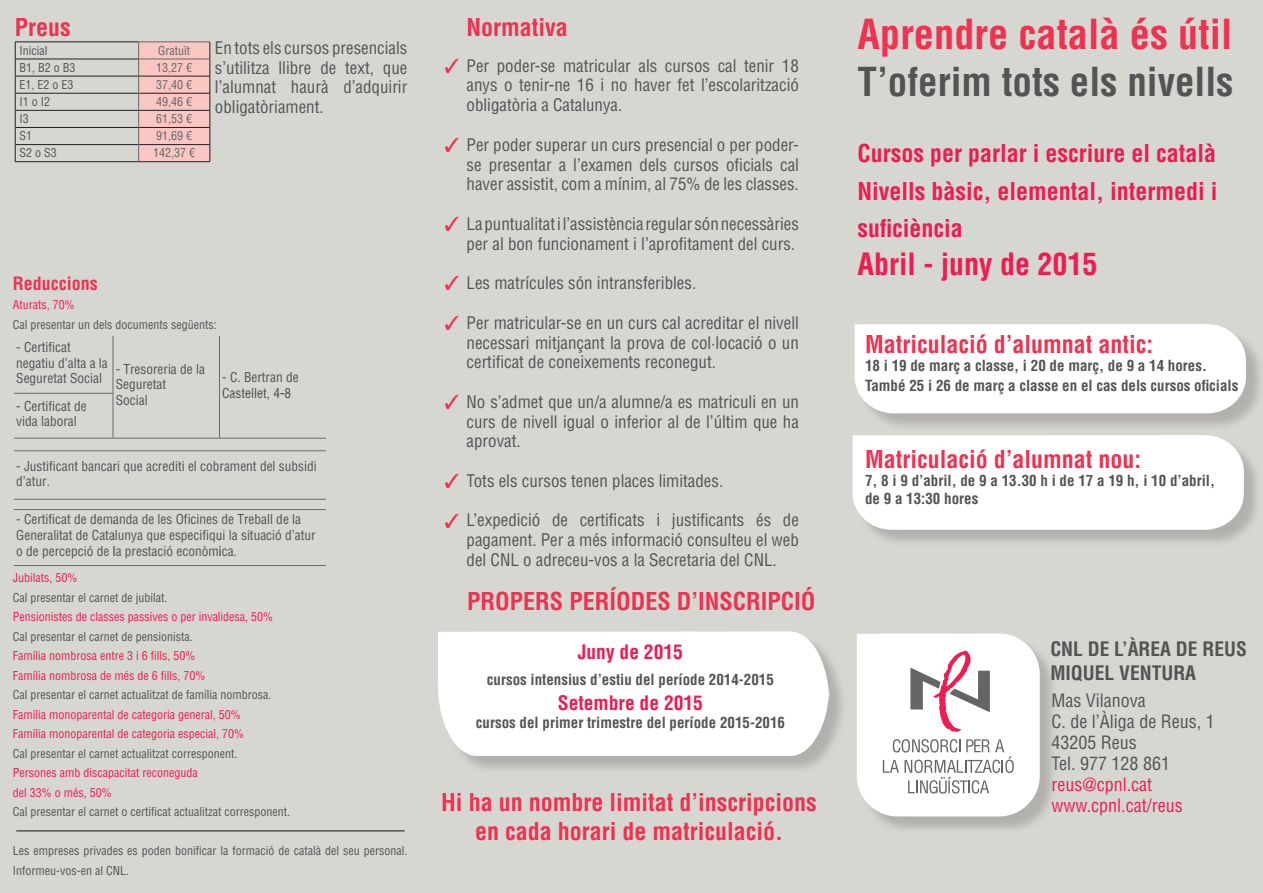
<style>
.page{position:relative;width:1263px;height:893px;background:#d7d7d2}
.page>*{position:absolute;margin:0;border:0;box-sizing:border-box;transform-origin:0 0}
.t1{font:700 condensed 40.5px "Helvetica LT Std";color:#ee3250}
.t2{font:700 condensed 39px "Helvetica LT Std";color:#535454}
.t3{font:700 condensed 30px "Helvetica LT Std";color:#ed1c51}
.t4{font:700 condensed 24px/28.8px "Helvetica LT Std";color:#ee3250;text-align:center}
.t5{font:700 condensed 24px "Helvetica LT Std";color:#ed1c51}
.t6{font:19.8px "MS Gothic";color:#ee3250}
.t7{font:700 condensed 19.5px "Helvetica LT Std";color:#535454}
.t8{font:700 condensed 19.5px "Helvetica LT Std";color:#ed1c51}
.t9{font:condensed 18px "Helvetica LT Std";color:#535454}
.t10{font:condensed 18px "Helvetica LT Std";color:#ed1c51}
.t11{font:700 condensed 18px "Helvetica LT Std";color:#ee3250}
.t12{font:condensed 16.95px/19.8px "Helvetica LT Std";color:#535454;text-align:justify}
.t13{font:700 condensed 15px/19.8px "Helvetica LT Std";color:#535454}
.t14{font:condensed 13.35px/15.8px "Helvetica LT Std";color:#525454}
.t15{font:condensed 12px/19.5px "Helvetica LT Std";color:#535454}
.t16{font:condensed 12px "Helvetica LT Std";color:#ed1c51}
.t17{font:condensed 12px "Helvetica LT Std";color:#656568}
</style>
<div class="page">
<div style="left:440px;top:634px;width:407px;height:141px;background:#231f20;opacity:.21"></div>
<div style="left:438px;top:631px;width:391px;height:125px;background:#fff"></div>
<div style="left:855px;top:437px;width:407px;height:112px;background:#231f20;opacity:.21"></div>
<div style="left:853px;top:435px;width:391px;height:95px;background:#fff"></div>
<div style="left:857px;top:326px;width:406px;height:106px;background:#231f20;opacity:.21"></div>
<div style="left:855px;top:324px;width:391px;height:89px;background:#fff"></div>
<hr style="left:16px;top:830px;width:389px;height:2px;background:#535454">
<hr style="left:219px;top:336px;width:1px;height:102px;background:#696a6d">
<hr style="left:113px;top:394px;width:1px;height:44px;background:#696a6d">
<hr style="left:113px;top:336px;width:1px;height:57px;background:#696a6d">
<hr style="left:14px;top:565px;width:312px;height:1px;background:#696a6d">
<hr style="left:14px;top:509px;width:312px;height:1px;background:#696a6d">
<hr style="left:14px;top:499px;width:312px;height:1px;background:#696a6d">
<hr style="left:14px;top:450px;width:312px;height:1px;background:#696a6d">
<hr style="left:14px;top:438px;width:312px;height:1px;background:#696a6d">
<hr style="left:14px;top:393px;width:99px;height:1px;background:#696a6d">
<hr style="left:15px;top:42px;width:123px;height:1px;background:#231f20">
<hr style="left:16px;top:59px;width:122px;height:1px;background:#231f20">
<hr style="left:16px;top:76px;width:122px;height:1px;background:#231f20">
<hr style="left:16px;top:93px;width:122px;height:1px;background:#231f20">
<hr style="left:16px;top:110px;width:122px;height:1px;background:#231f20">
<hr style="left:16px;top:127px;width:122px;height:1px;background:#231f20">
<hr style="left:16px;top:144px;width:122px;height:1px;background:#231f20">
<hr style="left:15px;top:161px;width:124px;height:1px;background:#231f20">
<svg style="left:138px;top:42px;width:73px;height:120px;background:#e8b9b5"></svg>
<svg style="left:15px;top:42px;width:1px;height:120px"></svg>
<div style="left:859px;top:636px;width:199px;height:199px;background:#231f20;opacity:.21"></div>
<svg style="left:857px;top:634px;width:183px;height:182px;background:#f0ebec"></svg>
<p class="t4" style="left:15px;top:13px;width:57px">Preus</p>
<p class="t15" style="left:20px;top:41px;width:29px">Inicial</p>
<p class="t17" style="left:158px;top:43px;width:33px">Gratuït</p>
<p class="t15" style="left:20px;top:58px;width:58px">B1, B2 o B3</p>
<p class="t17" style="left:156px;top:60px;width:37px">13,27 €</p>
<p class="t15" style="left:20px;top:75px;width:56px">E1, E2 o E3</p>
<p class="t17" style="left:156px;top:77px;width:37px">37,40 €</p>
<p class="t15" style="left:20px;top:92px;width:32px">I1 o I2</p>
<p class="t17" style="left:156px;top:94px;width:37px">49,46 €</p>
<p class="t15" style="left:20px;top:109px;width:11px">I3</p>
<p class="t17" style="left:156px;top:111px;width:37px">61,53 €</p>
<p class="t15" style="left:20px;top:126px;width:14px">S1</p>
<p class="t17" style="left:156px;top:128px;width:37px">91,69 €</p>
<p class="t15" style="left:20px;top:143px;width:39px">S2 o S3</p>
<p class="t17" style="left:153px;top:146px;width:43px">142,37 €</p>
<p class="t12" style="left:215px;top:38px;width:194px">En tots els cursos presencials s’utilitza llibre de text, que l’alumnat haurà d’adquirir obligatòriament.</p>
<p class="t11" style="left:13px;top:272px;width:86px">Reduccions</p>
<p class="t16" style="left:13px;top:297px;width:63px">Aturats, 70%</p>
<p class="t15" style="left:13px;top:314px;width:205px">Cal presentar un dels documents següents:</p>
<p class="t14" style="left:16px;top:339px;width:93px">- Certificat negatiu d’alta a la<br>Seguretat Social</p>
<p class="t14" style="left:16px;top:398px;width:72px">- Certificat de vida laboral</p>
<p class="t14" style="left:116px;top:361px;width:91px">- Tresoreria de la<br>Seguretat<br>Social</p>
<p class="t14" style="left:222px;top:369px;width:78px">- C. Bertran de<br>Castellet, 4-8</p>
<p class="t14" style="left:16px;top:458px;width:302px">- Justificant bancari que acrediti el cobrament del subsidi d’atur.</p>
<p class="t14" style="left:16px;top:512px;width:301px">- Certificat de demanda de les Oficines de Treball de la<br>Generalitat de Catalunya que especifiqui la situació d’atur o de percepció de la prestació econòmica.</p>
<p class="t16" style="left:13px;top:570px;width:66px">Jubilats, 50%</p>
<p class="t15" style="left:13px;top:587px;width:156px">Cal presentar el carnet de jubilat.</p>
<p class="t16" style="left:13px;top:609px;width:262px">Pensionistes de classes passives o per invalidesa, 50%</p>
<p class="t15" style="left:13px;top:626px;width:181px">Cal presentar el carnet de pensionista.</p>
<p class="t16" style="left:13px;top:648px;width:184px">Família nombrosa entre 3 i 6 fills, 50%</p>
<p class="t16" style="left:13px;top:668px;width:194px">Família nombrosa de més de 6 fills, 70%</p>
<p class="t15" style="left:13px;top:685px;width:260px">Cal presentar el carnet actualitzat de família nombrosa.</p>
<p class="t16" style="left:13px;top:707px;width:229px">Família monoparental de categoria general, 50%</p>
<p class="t16" style="left:13px;top:726px;width:233px">Família monoparental de categoria especial, 70%</p>
<p class="t15" style="left:13px;top:743px;width:226px">Cal presentar el carnet actualitzat corresponent.</p>
<p class="t16" style="left:13px;top:765px;width:186px">Persones amb discapacitat reconeguda</p>
<p class="t16" style="left:13px;top:785px;width:100px">del 33% o més, 50%</p>
<p class="t15" style="left:13px;top:802px;width:279px">Cal presentar el carnet o certificat actualitzat corresponent.</p>
<p class="t15" style="left:13px;top:841px;width:396px">Les empreses privades es poden bonificar la formació de català del seu personal.<br>Informeu-vos-en al CNL.</p>
<p class="t6" style="left:442px;top:56px;width:21px">✓</p>
<p class="t6" style="left:442px;top:135px;width:21px">✓</p>
<p class="t6" style="left:442px;top:214px;width:21px">✓</p>
<p class="t6" style="left:442px;top:273px;width:21px">✓</p>
<p class="t6" style="left:442px;top:313px;width:21px">✓</p>
<p class="t6" style="left:442px;top:392px;width:21px">✓</p>
<p class="t6" style="left:442px;top:471px;width:21px">✓</p>
<p class="t6" style="left:442px;top:511px;width:21px">✓</p>
<p class="t4" style="left:467px;top:13px;width:103px">Normativa</p>
<p class="t12" style="left:467px;top:56px;width:334px">Per poder-se matricular als cursos cal tenir 18 anys o tenir-ne 16 i no haver fet l’escolarització obligatòria a Catalunya.</p>
<p class="t12" style="left:467px;top:135px;width:334px">Per poder superar un curs presencial o per poder&shy;se presentar a l’examen dels cursos oficials cal haver assistit, com a mínim, al 75% de les classes.</p>
<p class="t12" style="left:467px;top:214px;width:334px">La puntualitat i l’assistència regular són necessàries per al bon funcionament i l’aprofitament del curs.</p>
<p class="t12" style="left:467px;top:273px;width:231px">Les matrícules són intransferibles.</p>
<p class="t12" style="left:467px;top:313px;width:334px">Per matricular-se en un curs cal acreditar el nivell necessari mitjançant la prova de col·locació o un certificat de coneixements reconegut.</p>
<p class="t12" style="left:467px;top:392px;width:334px">No s’admet que un/a alumne/a es matriculi en un curs de nivell igual o inferior al de l’últim que ha aprovat.</p>
<p class="t12" style="left:467px;top:471px;width:258px">Tots els cursos tenen places limitades.</p>
<p class="t12" style="left:467px;top:510px;width:334px">L’expedició de certificats i justificants és de pagament. Per a més informació consulteu el web del CNL o adreceu-vos a la Secretaria del CNL.</p>
<p class="t4" style="left:467px;top:587px;width:350px">PROPERS PERÍODES D’INSCRIPCIÓ</p>
<p class="t8" style="left:578px;top:640px;width:107px">Juny de 2015</p>
<p class="t13" style="left:487px;top:669px;width:289px">cursos intensius d’estiu del període 2014-2015</p>
<p class="t8" style="left:558px;top:691px;width:147px">Setembre de 2015</p>
<p class="t13" style="left:476px;top:713px;width:311px">cursos del primer trimestre del període 2015-2016</p>
<p class="t4" style="left:441px;top:788px;width:377px">Hi ha un nombre limitat d’inscripcions en cada horari de matriculació.</p>
<p class="t1" style="left:857px;top:9px;width:376px">Aprendre català és útil</p>
<p class="t2" style="left:857px;top:57px;width:377px">T’oferim tots els nivells</p>
<p class="t5" style="left:857px;top:139px;width:360px">Cursos per parlar i escriure el català</p>
<p class="t5" style="left:857px;top:176px;width:361px">Nivells bàsic, elemental, intermedi i</p>
<p class="t5" style="left:857px;top:214px;width:107px">suficiència</p>
<p class="t3" style="left:857px;top:245px;width:241px">Abril - juny de 2015</p>
<p class="t4" style="left:865px;top:329px;width:290px">Matriculació d’alumnat antic:</p>
<p class="t13" style="left:865px;top:355px;width:375px">18 i 19 de març a classe, i 20 de març, de 9 a 14 hores.<br>També 25 i 26 de març a classe en el cas dels cursos oficials</p>
<p class="t4" style="left:865px;top:445px;width:278px">Matriculació d’alumnat nou:</p>
<p class="t13" style="left:865px;top:471px;width:351px">7, 8 i 9 d’abril, de 9 a 13.30 h i de 17 a 19 h, i 10 d’abril,</p>
<p class="t13" style="left:865px;top:489px;width:115px">de 9 a 13:30 hores</p>
<p class="t7" style="left:1050px;top:637px;width:198px">CNL DE L’ÀREA DE REUS</p>
<p class="t7" style="left:1050px;top:660px;width:147px">MIQUEL VENTURA</p>
<p class="t9" style="left:1051px;top:689px;width:96px">Mas Vilanova</p>
<p class="t9" style="left:1051px;top:710px;width:165px">C. de l’Àliga de Reus, 1</p>
<p class="t9" style="left:1051px;top:731px;width:87px">43205 Reus</p>
<p class="t9" style="left:1051px;top:752px;width:120px">Tel. 977 128 861</p>
<p class="t10" style="left:1051px;top:773px;width:102px">reus@cpnl.cat</p>
<p class="t10" style="left:1051px;top:794px;width:133px">www.cpnl.cat/reus</p>
</div>
